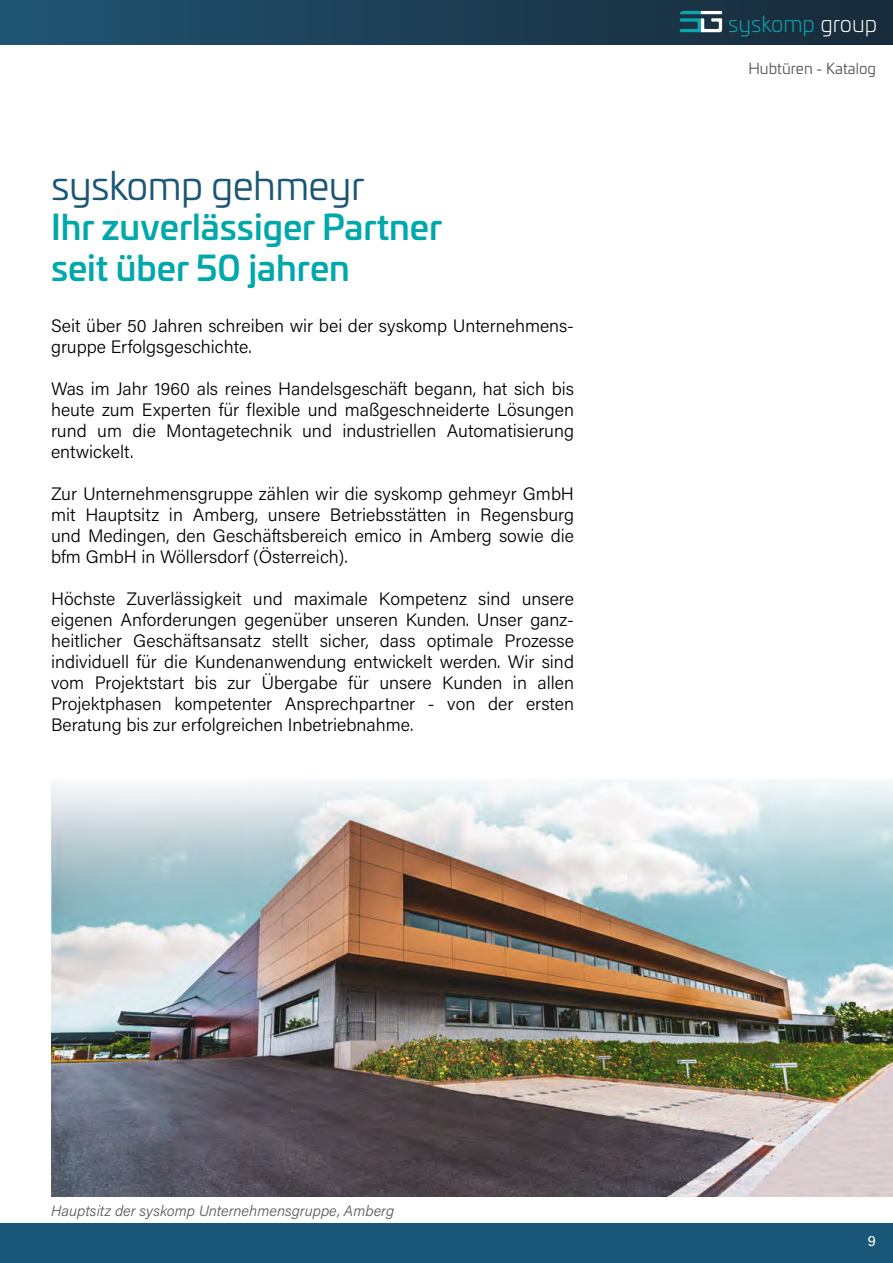
<style>
.page{position:relative;width:893px;height:1263px;background:#fff}
.page>*{position:absolute;margin:0;border:0;box-sizing:border-box;transform-origin:0 0}
.t1{font:39px "Univia Pro";letter-spacing:-.015em;color:#1a5677}
.t2{font:500 34.5px/41.4px "Univia Pro";color:#00a8ab}
.t3{font:300 22.2px "Univia Pro";color:#0ca6b0}
.t4{font:300 18px/21px "Acumin Pro";color:#000;text-align:justify}
.t5{font:italic 300 15px "Acumin Pro";color:#565655}
.t6{font:15px "Univia Pro";color:#565655}
.t7{font:15px "Acumin Pro";color:#fff}
.s1{color:#fff}
</style>
<div class="page">
<div style="left:0;top:0;width:893px;height:45px;background:linear-gradient(to right,#205372,#192a38)"></div>
<svg style="left:680px;top:11px;width:42px;height:21px"></svg>
<div style="left:0;top:1223px;width:893px;height:40px;background:#1a5677"></div>
<img style="left:51px;top:779px;width:842px;height:418px">
<h1 class="t1" style="left:51px;top:157px;width:315px">syskomp gehmeyr</h1>
<h2 class="t2" style="left:51px;top:204px;width:393px">Ihr zuverlässiger Partner seit über 50 jahren</h2>
<p class="t4" style="left:51px;top:315px;width:524px">Seit über 50 Jahren schreiben wir bei der syskomp Unternehmens&shy;gruppe Erfolgsgeschichte.</p>
<p class="t4" style="left:51px;top:378px;width:525px">Was im Jahr 1960 als reines Handelsgeschäft begann, hat sich bis heute zum Experten für flexible und maßgeschneiderte Lösungen rund um die Montagetechnik und industriellen Automatisierung entwickelt.</p>
<p class="t4" style="left:51px;top:483px;width:524px">Zur Unternehmensgruppe zählen wir die syskomp gehmeyr GmbH mit Hauptsitz in Amberg, unsere Betriebsstätten in Regensburg und Medingen, den Geschäftsbereich emico in Amberg sowie die bfm GmbH in Wöllersdorf (Österreich).</p>
<p class="t4" style="left:51px;top:588px;width:525px">Höchste Zuverlässigkeit und maximale Kompetenz sind unsere eigenen Anforderungen gegenüber unseren Kunden. Unser ganz&shy;heitlicher Geschäftsansatz stellt sicher, dass optimale Prozesse individuell für die Kundenanwendung entwickelt werden. Wir sind vom Projektstart bis zur Übergabe für unsere Kunden in allen Projektphasen kompetenter Ansprechpartner - von der ersten Beratung bis zur erfolgreichen Inbetriebnahme.</p>
<p class="t3" style="left:728px;top:8px;width:151px">syskomp <span class="s1">group</span></p>
<p class="t6" style="left:748px;top:58px;width:129px">Hubtüren - Katalog</p>
<p class="t5" style="left:51px;top:1200px;width:345px">Hauptsitz der syskomp Unternehmensgruppe, Amberg</p>
<p class="t7" style="left:868px;top:1230px;width:10px">9</p>
</div>
